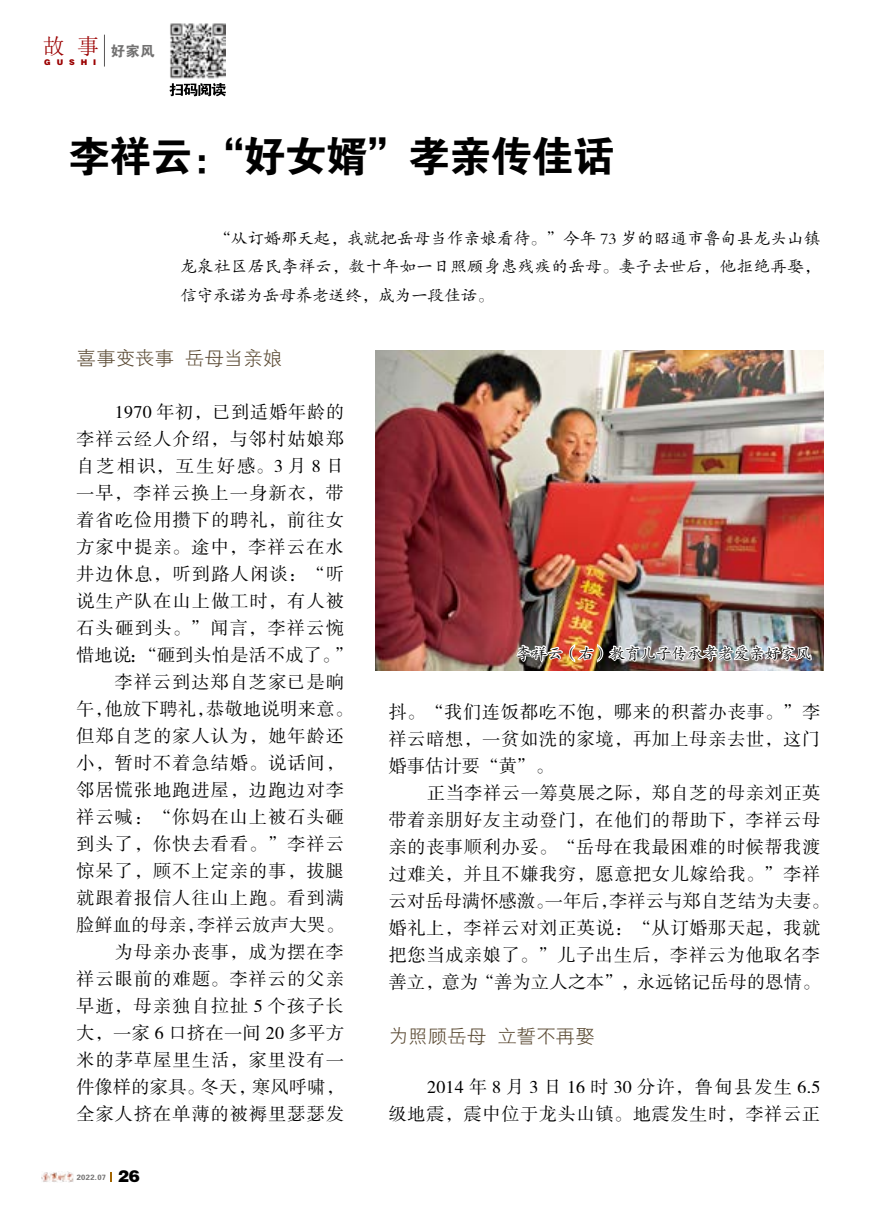
<style>
.page{position:relative;width:893px;height:1212px;background:#fff}
.page>*{position:absolute;margin:0;border:0;box-sizing:border-box;transform-origin:0 0}
.t1{font:42px "FZDHTK GBK1 0";letter-spacing:-.02em;color:#000}
.t2{font:22.2px "Sim Sun";color:#9b0000}
.t3{font:19.5px "FZXH1 K GBK1 0";color:#594831}
.t4{font:18px/27px "FZSSK GBK1 0";letter-spacing:.05em;color:#000;text-align:justify}
.t5{font:18px "FZSSK GBK1 0";letter-spacing:.07em;color:#000}
.t6{font:18px "FZSSK GBK1 0";letter-spacing:.02em;color:#000}
.t7{font:18px "FZSSK GBK1 0";letter-spacing:.075em;color:#000}
.t8{font:18px "FZSSK GBK1 0";letter-spacing:.08em;color:#000}
.t9{font:18px "FZSSK GBK1 0";letter-spacing:.03em;color:#000}
.t10{font:18px "FZSSK GBK1 0";letter-spacing:.13em;color:#000}
.t11{font:16.5px/28.5px "FZKTK GBK1 0";letter-spacing:.025em;color:#000;text-align:justify}
.t12{font:15.6px "FZKTK GBK1 0";color:#000}
.t13{font:14.25px "FZDHTK GBK1 0";color:#727171}
.t14{font:7.8px "FZCCHK GBK1 0";letter-spacing:.76em;color:#9b0000}
.t15{font:7.65px "FZDHTK GBK1 0";letter-spacing:.04em;color:#727171}
.s1{font-family:"FZCCHK GBK1 0";font-size:16.5px;color:#000}
</style>
<div class="page">
<img style="left:42px;top:1171px;width:32px;height:12px">
<svg style="left:110px;top:1172px;width:2px;height:10px"></svg>
<hr style="left:104px;top:35px;width:1px;height:32px;background:#595757">
<img style="left:375px;top:350px;width:449px;height:320px">
<img style="left:515px;top:520px;width:298px;height:151px">
<img style="left:170px;top:23px;width:56px;height:56px">
<svg style="left:169px;top:83px;width:57px;height:13px"></svg>
<p class="t2" style="left:43px;top:35px;width:58px">故 事</p>
<p class="t14" style="left:44px;top:58px;width:54px">GUSHI</p>
<p class="t13" style="left:111px;top:43px;width:46px">好家风</p>
<h1 class="t1" style="left:68px;top:134px;width:548px">李祥云：“好女婿”孝亲传佳话</h1>
<p class="t11" style="left:180px;top:224px;width:642px;text-indent:34px">“从订婚那天起，我就把岳母当作亲娘看待。”今年 73 岁的昭通市鲁甸县龙头山镇龙泉社区居民李祥云，数十年如一日照顾身患残疾的岳母。妻子去世后，他拒绝再娶，信守承诺为岳母养老送终，成为一段佳话。</p>
<p class="t3" style="left:77px;top:348px;width:207px">喜事变丧事 岳母当亲娘</p>
<p class="t4" style="left:115px;top:399px;width:231px">1970 年初，已到适婚年龄的</p>
<p class="t5" style="left:77px;top:429px;width:269px">李祥云经人介绍，与邻村姑娘郑</p>
<p class="t10" style="left:77px;top:456px;width:269px">自芝相识，互生好感。3 月 8 日</p>
<p class="t7" style="left:77px;top:483px;width:269px">一早，李祥云换上一身新衣，带</p>
<p class="t5" style="left:77px;top:510px;width:269px">着省吃俭用攒下的聘礼，前往女</p>
<p class="t7" style="left:77px;top:537px;width:269px">方家中提亲。途中，李祥云在水</p>
<p class="t8" style="left:77px;top:564px;width:269px">井边休息，听到路人闲谈：“听</p>
<p class="t5" style="left:77px;top:591px;width:269px">说生产队在山上做工时，有人被</p>
<p class="t8" style="left:77px;top:618px;width:269px">石头砸到头。”闻言，李祥云惋</p>
<p class="t6" style="left:77px;top:645px;width:278px">惜地说：“砸到头怕是活不成了。”</p>
<p class="t4" style="left:115px;top:669px;width:231px">李祥云到达郑自芝家已是晌</p>
<p class="t6" style="left:77px;top:699px;width:278px">午，他放下聘礼，恭敬地说明来意。</p>
<p class="t4" style="left:77px;top:723px;width:269px">但郑自芝的家人认为，她年龄还</p>
<p class="t5" style="left:77px;top:753px;width:269px">小，暂时不着急结婚。说话间，</p>
<p class="t4" style="left:77px;top:777px;width:269px">邻居慌张地跑进屋，边跑边对李</p>
<p class="t4" style="left:77px;top:804px;width:269px">祥云喊：“你妈在山上被石头砸</p>
<p class="t5" style="left:77px;top:834px;width:269px">到头了，你快去看看。”李祥云</p>
<p class="t4" style="left:77px;top:858px;width:269px">惊呆了，顾不上定亲的事，拔腿</p>
<p class="t4" style="left:77px;top:885px;width:269px">就跟着报信人往山上跑。看到满</p>
<p class="t6" style="left:77px;top:915px;width:269px">脸鲜血的母亲，李祥云放声大哭。</p>
<p class="t5" style="left:115px;top:942px;width:231px">为母亲办丧事，成为摆在李</p>
<p class="t5" style="left:77px;top:969px;width:269px">祥云眼前的难题。李祥云的父亲</p>
<p class="t7" style="left:77px;top:996px;width:269px">早逝，母亲独自拉扯 5 个孩子长</p>
<p class="t9" style="left:77px;top:1023px;width:269px">大，一家 6 口挤在一间 20 多平方</p>
<p class="t5" style="left:77px;top:1050px;width:269px">米的茅草屋里生活，家里没有一</p>
<p class="t6" style="left:77px;top:1077px;width:269px">件像样的家具。冬天，寒风呼啸，</p>
<p class="t4" style="left:77px;top:1101px;width:269px">全家人挤在单薄的被褥里瑟瑟发</p>
<p class="t15" style="left:77px;top:1173px;width:65px">2022.07 <span class="s1">26</span></p>
<p class="t12" style="left:516px;top:645px;width:297px">李祥云（右）教育儿子传承孝老爱亲好家风</p>
<p class="t4" style="left:389px;top:699px;width:433px">抖。“我们连饭都吃不饱，哪来的积蓄办丧事。”李祥云暗想，一贫如洗的家境，再加上母亲去世，这门婚事估计要“黄”。</p>
<p class="t4" style="left:389px;top:780px;width:442px;text-align:left;text-indent:38px">正当李祥云一筹莫展之际，郑自芝的母亲刘正英带着亲朋好友主动登门，在他们的帮助下，李祥云母亲的丧事顺利办妥。“岳母在我最困难的时候帮我渡过难关，并且不嫌我穷，愿意把女儿嫁给我。”李祥云对岳母满怀感激。一年后，李祥云与郑自芝结为夫妻。婚礼上，李祥云对刘正英说：“从订婚那天起，我就把您当成亲娘了。”儿子出生后，李祥云为他取名李善立，意为“善为立人之本”，永远铭记岳母的恩情。</p>
<p class="t3" style="left:389px;top:1026px;width:207px">为照顾岳母 立誓不再娶</p>
<p class="t4" style="left:389px;top:1074px;width:433px;text-align:right">2014 年 8 月 3 日 16 时 30 分许，鲁甸县发生 6.5<br>级地震，震中位于龙头山镇。地震发生时，李祥云正</p>
</div>
